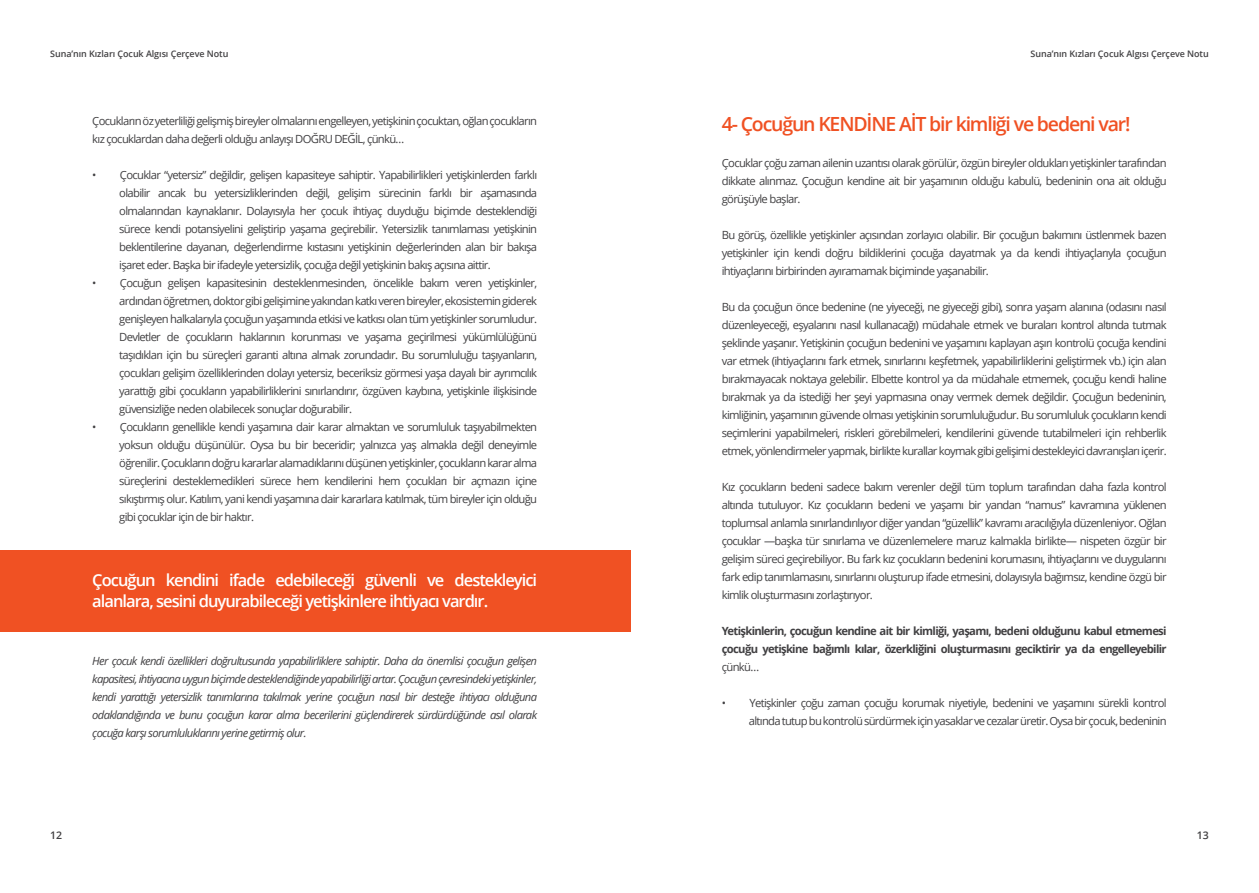
<style>
.page{position:relative;width:1259px;height:893px;background:#fff}
.page>*{position:absolute;margin:0;border:0;box-sizing:border-box;transform-origin:0 0}
.t1{font:600 19.5px "Open Sans";letter-spacing:-.06em;color:#f05123}
.t2{font:600 16.5px/21px "Open Sans";letter-spacing:-.06em;color:#fff}
.t3{font:11.25px/18px "Open Sans";letter-spacing:-.06em;color:#414042;text-align:justify}
.t4{font:italic 11.25px/18px "Open Sans";letter-spacing:-.06em;color:#414042;text-align:justify}
.t5{font:700 11.25px/18px "Open Sans";letter-spacing:-.06em;color:#414042}
.t6{font:600 10.5px "Open Sans";color:#414042}
.t7{font:600 9px "Open Sans";letter-spacing:-.01em;color:#414042}
</style>
<div class="page">
<div style="left:0;top:551px;width:630px;height:81px;background:#f05123"></div>
<p class="t7" style="left:50px;top:48px;width:180px">Suna’nın Kızları Çocuk Algısı Çerçeve Notu</p>
<p class="t3" style="left:92px;top:111px;width:446px">Çocukların öz yeterliliği gelişmiş bireyler olmalarını engelleyen, yetişkinin çocuktan, oğlan çocukların kız çocuklardan daha değerli olduğu anlayışı DOĞRU DEĞİL, çünkü…</p>
<p class="t3" style="left:119px;top:165px;width:419px;text-indent:-27px">• Çocuklar “yetersiz” değildir, gelişen kapasiteye sahiptir. Yapabilirlikleri yetişkinlerden farklı olabilir ancak bu yetersizliklerinden değil, gelişim sürecinin farklı bir aşamasında olmalarından kaynaklanır. Dolayısıyla her çocuk ihtiyaç duyduğu biçimde desteklendiği sürece kendi potansiyelini geliştirip yaşama geçirebilir. Yetersizlik tanımlaması yetişkinin beklentilerine dayanan, değerlendirme kıstasını yetişkinin değerlerinden alan bir bakışa işaret eder. Başka bir ifadeyle yetersizlik, çocuğa değil yetişkinin bakış açısına aittir.</p>
<p class="t3" style="left:119px;top:273px;width:419px;text-indent:-27px">• Çocuğun gelişen kapasitesinin desteklenmesinden, öncelikle bakım veren yetişkinler, ardından öğretmen, doktor gibi gelişimine yakından katkı veren bireyler, ekosistemin giderek genişleyen halkalarıyla çocuğun yaşamında etkisi ve katkısı olan tüm yetişkinler sorumludur.<br>Devletler de çocukların haklarının korunması ve yaşama geçirilmesi yükümlülüğünü taşıdıkları için bu süreçleri garanti altına almak zorundadır. Bu sorumluluğu taşıyanların, çocukları gelişim özelliklerinden dolayı yetersiz, beceriksiz görmesi yaşa dayalı bir ayrımcılık yarattığı gibi çocukların yapabilirliklerini sınırlandırır, özgüven kaybına, yetişkinle ilişkisinde güvensizliğe neden olabilecek sonuçlar doğurabilir.</p>
<p class="t3" style="left:119px;top:417px;width:419px;text-indent:-27px">• Çocukların genellikle kendi yaşamına dair karar almaktan ve sorumluluk taşıyabilmekten yoksun olduğu düşünülür. Oysa bu bir beceridir; yalnızca yaş almakla değil deneyimle öğrenilir. Çocukların doğru kararlar alamadıklarını düşünen yetişkinler, çocukların karar alma süreçlerini desteklemedikleri sürece hem kendilerini hem çocukları bir açmazın içine sıkıştırmış olur. Katılım, yani kendi yaşamına dair kararlara katılmak, tüm bireyler için olduğu gibi çocuklar için de bir haktır.</p>
<h2 class="t2" style="left:92px;top:569px;width:446px">Çocuğun kendini ifade edebileceği güvenli ve destekleyici alanlara, sesini duyurabileceği yetişkinlere ihtiyacı vardır.</h2>
<p class="t4" style="left:92px;top:651px;width:446px">Her çocuk kendi özellikleri doğrultusunda yapabilirliklere sahiptir. Daha da önemlisi çocuğun gelişen kapasitesi, ihtiyacına uygun biçimde desteklendiğinde yapabilirliği artar. Çocuğun çevresindeki yetişkinler, kendi yarattığı yetersizlik tanımlarına takılmak yerine çocuğun nasıl bir desteğe ihtiyacı olduğuna odaklandığında ve bunu çocuğun karar alma becerilerini güçlendirerek sürdürdüğünde asıl olarak çocuğa karşı sorumluluklarını yerine getirmiş olur.</p>
<p class="t7" style="left:1030px;top:48px;width:180px">Suna’nın Kızları Çocuk Algısı Çerçeve Notu</p>
<h1 class="t1" style="left:722px;top:111px;width:410px">4- Çocuğun KENDİNE AİT bir kimliği ve bedeni var!</h1>
<p class="t3" style="left:722px;top:154px;width:446px">Çocuklar çoğu zaman ailenin uzantısı olarak görülür, özgün bireyler oldukları yetişkinler tarafından dikkate alınmaz. Çocuğun kendine ait bir yaşamının olduğu kabulü, bedeninin ona ait olduğu görüşüyle başlar.</p>
<p class="t3" style="left:722px;top:226px;width:446px">Bu görüş, özellikle yetişkinler açısından zorlayıcı olabilir. Bir çocuğun bakımını üstlenmek bazen yetişkinler için kendi doğru bildiklerini çocuğa dayatmak ya da kendi ihtiyaçlarıyla çocuğun ihtiyaçlarını birbirinden ayıramamak biçiminde yaşanabilir.</p>
<p class="t3" style="left:722px;top:298px;width:446px">Bu da çocuğun önce bedenine (ne yiyeceği, ne giyeceği gibi), sonra yaşam alanına (odasını nasıl düzenleyeceği, eşyalarını nasıl kullanacağı) müdahale etmek ve buraları kontrol altında tutmak şeklinde yaşanır. Yetişkinin çocuğun bedenini ve yaşamını kaplayan aşırı kontrolü çocuğa kendini var etmek (ihtiyaçlarını fark etmek, sınırlarını keşfetmek, yapabilirliklerini geliştirmek vb.) için alan bırakmayacak noktaya gelebilir. Elbette kontrol ya da müdahale etmemek, çocuğu kendi haline bırakmak ya da istediği her şeyi yapmasına onay vermek demek değildir. Çocuğun bedeninin, kimliğinin, yaşamının güvende olması yetişkinin sorumluluğudur. Bu sorumluluk çocukların kendi seçimlerini yapabilmeleri, riskleri görebilmeleri, kendilerini güvende tutabilmeleri için rehberlik etmek, yönlendirmeler yapmak, birlikte kurallar koymak gibi gelişimi destekleyici davranışları içerir.</p>
<p class="t3" style="left:722px;top:478px;width:446px">Kız çocukların bedeni sadece bakım verenler değil tüm toplum tarafından daha fazla kontrol altında tutuluyor. Kız çocukların bedeni ve yaşamı bir yandan “namus” kavramına yüklenen toplumsal anlamla sınırlandırılıyor diğer yandan “güzellik” kavramı aracılığıyla düzenleniyor. Oğlan çocuklar —başka tür sınırlama ve düzenlemelere maruz kalmakla birlikte— nispeten özgür bir gelişim süreci geçirebiliyor. Bu fark kız çocukların bedenini korumasını, ihtiyaçlarını ve duygularını fark edip tanımlamasını, sınırlarını oluşturup ifade etmesini, dolayısıyla bağımsız, kendine özgü bir kimlik oluşturmasını zorlaştırıyor.</p>
<p class="t5" style="left:722px;top:622px;width:446px">Yetişkinlerin, çocuğun kendine ait bir kimliği, yaşamı, bedeni olduğunu kabul etmemesi çocuğu yetişkine bağımlı kılar, özerkliğini oluşturmasını geciktirir ya da engelleyebilir</p>
<p class="t3" style="left:722px;top:658px;width:39px">çünkü…</p>
<p class="t3" style="left:722px;top:694px;width:446px;text-align:right">• Yetişkinler çoğu zaman çocuğu korumak niyetiyle, bedenini ve yaşamını sürekli kontrol altında tutup bu kontrolü sürdürmek için yasaklar ve cezalar üretir. Oysa bir çocuk, bedeninin</p>
<p class="t6" style="left:50px;top:828px;width:13px">12</p>
<p class="t6" style="left:1197px;top:828px;width:13px">13</p>
</div>
